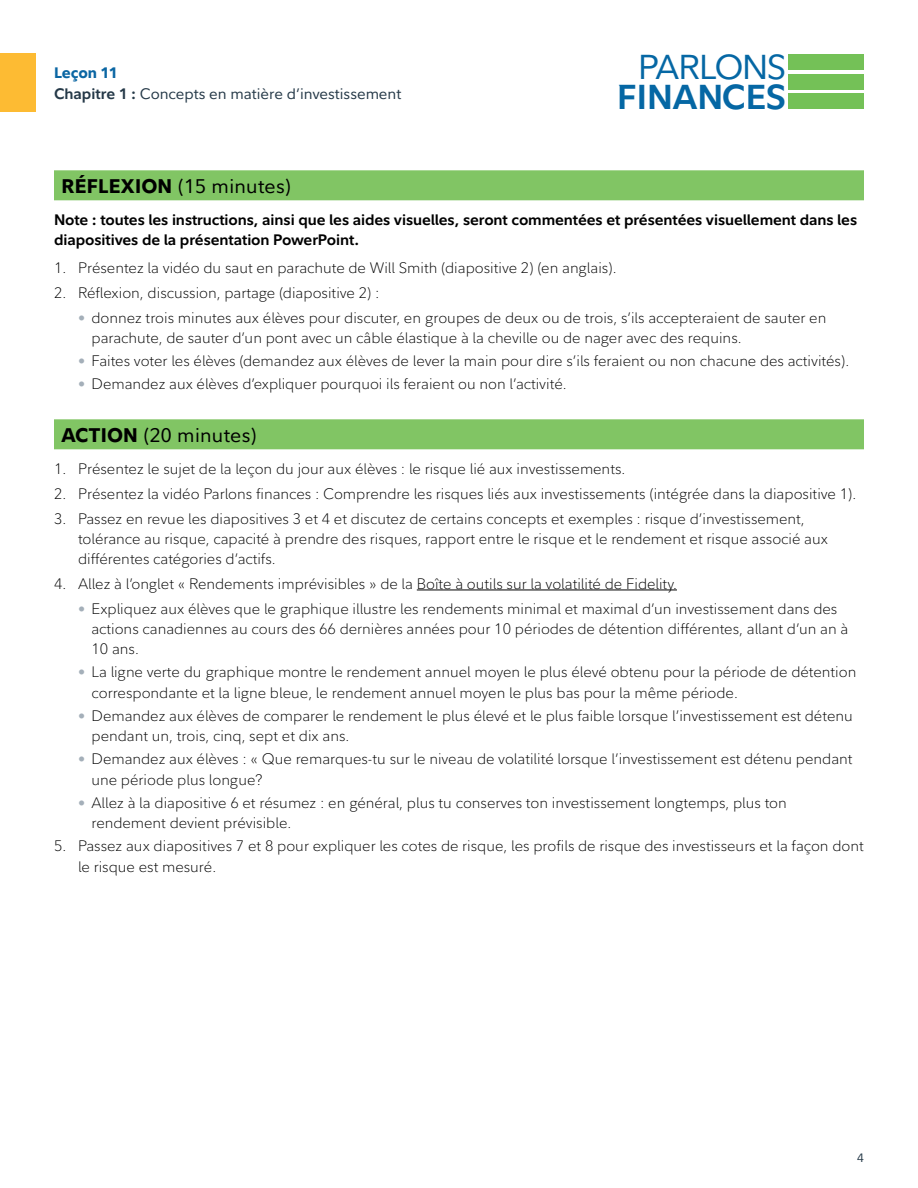
<style>
.page{position:relative;width:918px;height:1188px;background:#fff}
.page>*{position:absolute;margin:0;border:0;box-sizing:border-box;transform-origin:0 0}
.t1{font:700 34.2px "Fidelity Sans";color:#0567a4}
.t2{font:34.2px "Fidelity Sans";letter-spacing:-.04em;color:#0567a4}
.t3{font:19.5px "Fidelity Sans";letter-spacing:.015em;color:#000}
.t4{font:300 15px/20.2px "Fidelity Sans";color:#000}
.t5{font:700 15px/20.2px "Fidelity Sans";letter-spacing:-.005em;color:#000}
.t6{font:15px/21px "Fidelity Sans";color:#253948}
.t7{font:12px "Fidelity Sans";color:#253948}
.s1{font-weight:800;color:#0b66a3}
.s2{font-weight:700}
.s3{font-weight:800}
.s4{font-weight:400;font-size:14.25px;color:#a4afb9}
</style>
<div class="page">
<div style="left:0;top:54px;width:36px;height:58px;background:#fdbb33"></div>
<div style="left:788px;top:55px;width:76px;height:15px;background:#74c157"></div>
<div style="left:788px;top:74px;width:76px;height:15px;background:#74c157"></div>
<div style="left:788px;top:93px;width:76px;height:15px;background:#74c157"></div>
<div style="left:54px;top:170px;width:810px;height:30px;background:#81c564"></div>
<div style="left:54px;top:419px;width:810px;height:30px;background:#81c564"></div>
<hr style="left:417px;top:590px;width:260px;height:1px;background:#000">
<p class="t6" style="left:54px;top:62px;width:349px"><span class="s1">Leçon 11<br></span><span class="s2">Chapitre 1 :</span> Concepts en matière d’investissement</p>
<h1 class="t2" style="left:638px;top:45px;width:150px">PARLONS</h1>
<h1 class="t1" style="left:617px;top:74px;width:170px">FINANCES</h1>
<h2 class="t3" style="left:62px;top:173px;width:231px"><span class="s3">RÉFLEXION</span> (15 minutes)</h2>
<p class="t5" style="left:54px;top:209px;width:805px">Note : toutes les instructions, ainsi que les aides visuelles, seront commentées et présentées visuellement dans les diapositives de la présentation PowerPoint.</p>
<p class="t4" style="left:54px;top:258px;width:564px">1. Présentez la vidéo du saut en parachute de Will Smith (diapositive 2) (en anglais).</p>
<p class="t4" style="left:54px;top:283px;width:327px">2. Réflexion, discussion, partage (diapositive 2) :</p>
<p class="t4" style="left:92px;top:307px;width:736px;text-indent:-14px"><span class="s4">•</span> donnez trois minutes aux élèves pour discuter, en groupes de deux ou de trois, s’ils accepteraient de sauter en parachute, de sauter d’un pont avec un câble élastique à la cheville ou de nager avec des requins.</p>
<p class="t4" style="left:78px;top:351px;width:773px"><span class="s4">•</span> Faites voter les élèves (demandez aux élèves de lever la main pour dire s’ils feraient ou non chacune des activités).</p>
<p class="t4" style="left:78px;top:374px;width:490px"><span class="s4">•</span> Demandez aux élèves d’expliquer pourquoi ils feraient ou non l’activité.</p>
<h2 class="t3" style="left:62px;top:422px;width:197px"><span class="s3">ACTION</span> (20 minutes)</h2>
<p class="t4" style="left:54px;top:459px;width:573px">1. Présentez le sujet de la leçon du jour aux élèves : le risque lié aux investissements.</p>
<p class="t4" style="left:54px;top:484px;width:804px">2. Présentez la vidéo Parlons finances : Comprendre les risques liés aux investissements (intégrée dans la diapositive 1).</p>
<p class="t4" style="left:78px;top:508px;width:752px;text-indent:-24px">3. Passez en revue les diapositives 3 et 4 et discutez de certains concepts et exemples : risque d’investissement, tolérance au risque, capacité à prendre des risques, rapport entre le risque et le rendement et risque associé aux différentes catégories d’actifs.</p>
<p class="t4" style="left:54px;top:574px;width:624px">4. Allez à l’onglet « Rendements imprévisibles » de la Boîte à outils sur la volatilité de Fidelity.</p>
<p class="t4" style="left:92px;top:598px;width:758px;text-indent:-14px"><span class="s4">•</span> Expliquez aux élèves que le graphique illustre les rendements minimal et maximal d’un investissement dans des actions canadiennes au cours des 66 dernières années pour 10 périodes de détention différentes, allant d’un an à<br>10 ans.</p>
<p class="t4" style="left:92px;top:662px;width:766px;text-indent:-14px"><span class="s4">•</span> La ligne verte du graphique montre le rendement annuel moyen le plus élevé obtenu pour la période de détention correspondante et la ligne bleue, le rendement annuel moyen le plus bas pour la même période.</p>
<p class="t4" style="left:92px;top:706px;width:763px;text-indent:-14px"><span class="s4">•</span> Demandez aux élèves de comparer le rendement le plus élevé et le plus faible lorsque l’investissement est détenu pendant un, trois, cinq, sept et dix ans.</p>
<p class="t4" style="left:92px;top:749px;width:763px;text-indent:-14px"><span class="s4">•</span> Demandez aux élèves : « Que remarques-tu sur le niveau de volatilité lorsque l’investissement est détenu pendant une période plus longue?</p>
<p class="t4" style="left:92px;top:793px;width:697px;text-indent:-14px"><span class="s4">•</span> Allez à la diapositive 6 et résumez : en général, plus tu conserves ton investissement longtemps, plus ton rendement devient prévisible.</p>
<p class="t4" style="left:78px;top:836px;width:787px;text-indent:-24px">5. Passez aux diapositives 7 et 8 pour expliquer les cotes de risque, les profils de risque des investisseurs et la façon dont le risque est mesuré.</p>
<p class="t7" style="left:857px;top:1150px;width:8px">4</p>
</div>
